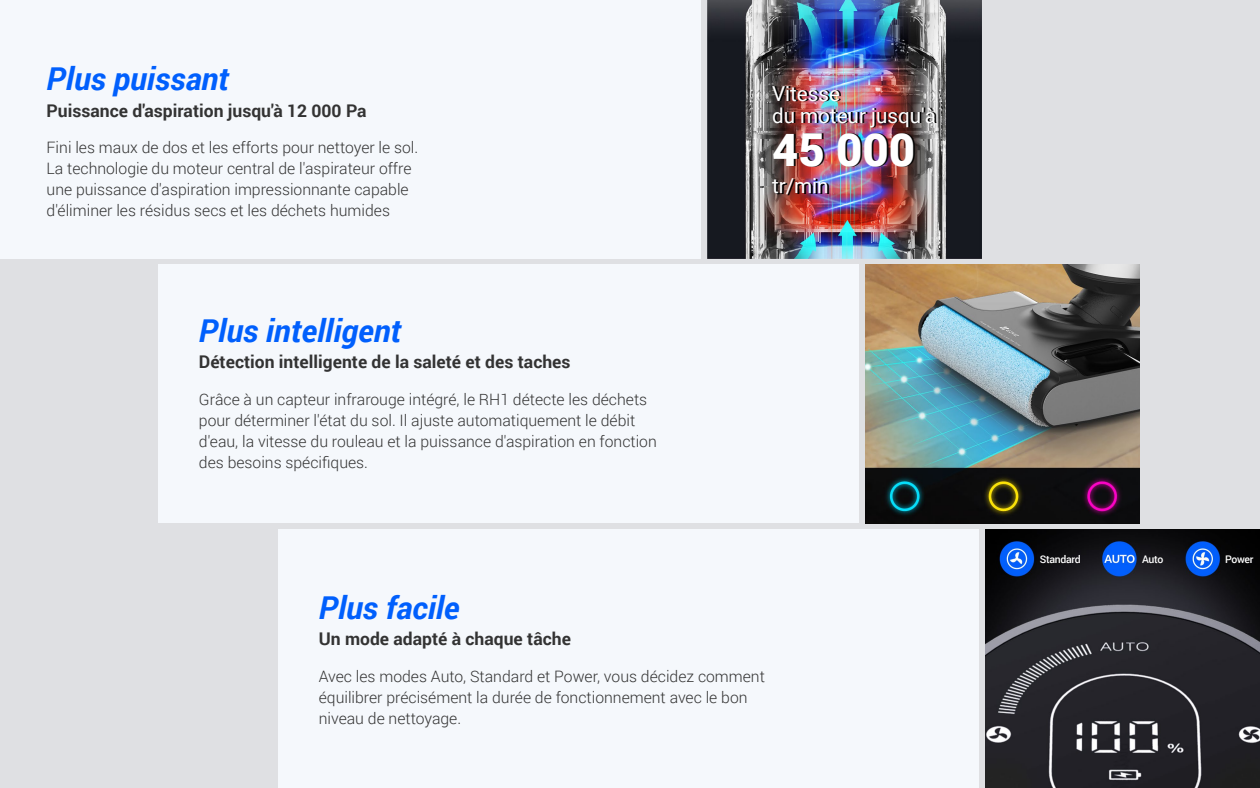
<style>
.page{position:relative;width:1260px;height:788px;background:#fff}
.page>*{position:absolute;margin:0;border:0;box-sizing:border-box;transform-origin:0 0}
.t1{font:900 45.5px "Roboto";color:#fff}
.t2{font:italic 700 31.5px "Roboto";color:#005ffd}
.t3{font:20.65px/21.9px "Roboto";color:#fff}
.t4{font:700 17.5px "Roboto";color:#333}
.t5{font:300 15.75px/21px "Roboto";color:#333}
.t6{font:500 10.5px "Roboto";letter-spacing:-.03em;color:#fff}
</style>
<div class="page">
<div style="left:0;top:0;width:1260px;height:787px;background:#dfe0e3"></div>
<div style="left:0;top:0;width:701px;height:258px;background:#f5f8fc"></div>
<img style="left:708px;top:0;width:274px;height:258px">
<img style="left:865px;top:265px;width:274px;height:258px">
<img style="left:986px;top:530px;width:274px;height:257px">
<div style="left:158px;top:265px;width:701px;height:258px;background:#f5f8fc"></div>
<div style="left:278px;top:530px;width:701px;height:257px;background:#f5f8fc"></div>
<h2 class="t2" style="left:47px;top:57px;width:184px">Plus puissant</h2>
<p class="t4" style="left:47px;top:98px;width:322px">Puissance d'aspiration jusqu'à 12 000 Pa</p>
<p class="t5" style="left:47px;top:137px;width:373px">Fini les maux de dos et les efforts pour nettoyer le sol.<br>La technologie du moteur central de l'aspirateur offre une puissance d'aspiration impressionnante capable d'éliminer les résidus secs et les déchets humides</p>
<h2 class="t2" style="left:199px;top:308px;width:204px">Plus intelligent</h2>
<p class="t4" style="left:199px;top:349px;width:373px">Détection intelligente de la saleté et des taches</p>
<p class="t5" style="left:199px;top:388px;width:459px">Grâce à un capteur infrarouge intégré, le RH1 détecte les déchets pour déterminer l'état du sol. Il ajuste automatiquement le débit d'eau, la vitesse du rouleau et la puissance d'aspiration en fonction des besoins spécifiques.</p>
<h2 class="t2" style="left:319px;top:585px;width:142px">Plus facile</h2>
<p class="t4" style="left:319px;top:626px;width:254px">Un mode adapté à chaque tâche</p>
<h3 class="t3" style="left:772px;top:82px;width:165px">Vitesse<br>du moteur jusqu'à</h3>
<h1 class="t1" style="left:772px;top:117px;width:145px">45 000</h1>
<h3 class="t3" style="left:772px;top:174px;width:58px">tr/min</h3>
<p class="t5" style="left:319px;top:665px;width:448px">Avec les modes Auto, Standard et Power, vous décidez comment équilibrer précisément la durée de fonctionnement avec le bon niveau de nettoyage.</p>
<p class="t6" style="left:1040px;top:552px;width:42px">Standard</p>
<p class="t6" style="left:1142px;top:552px;width:23px">Auto</p>
<p class="t6" style="left:1225px;top:552px;width:30px">Power</p>
</div>
